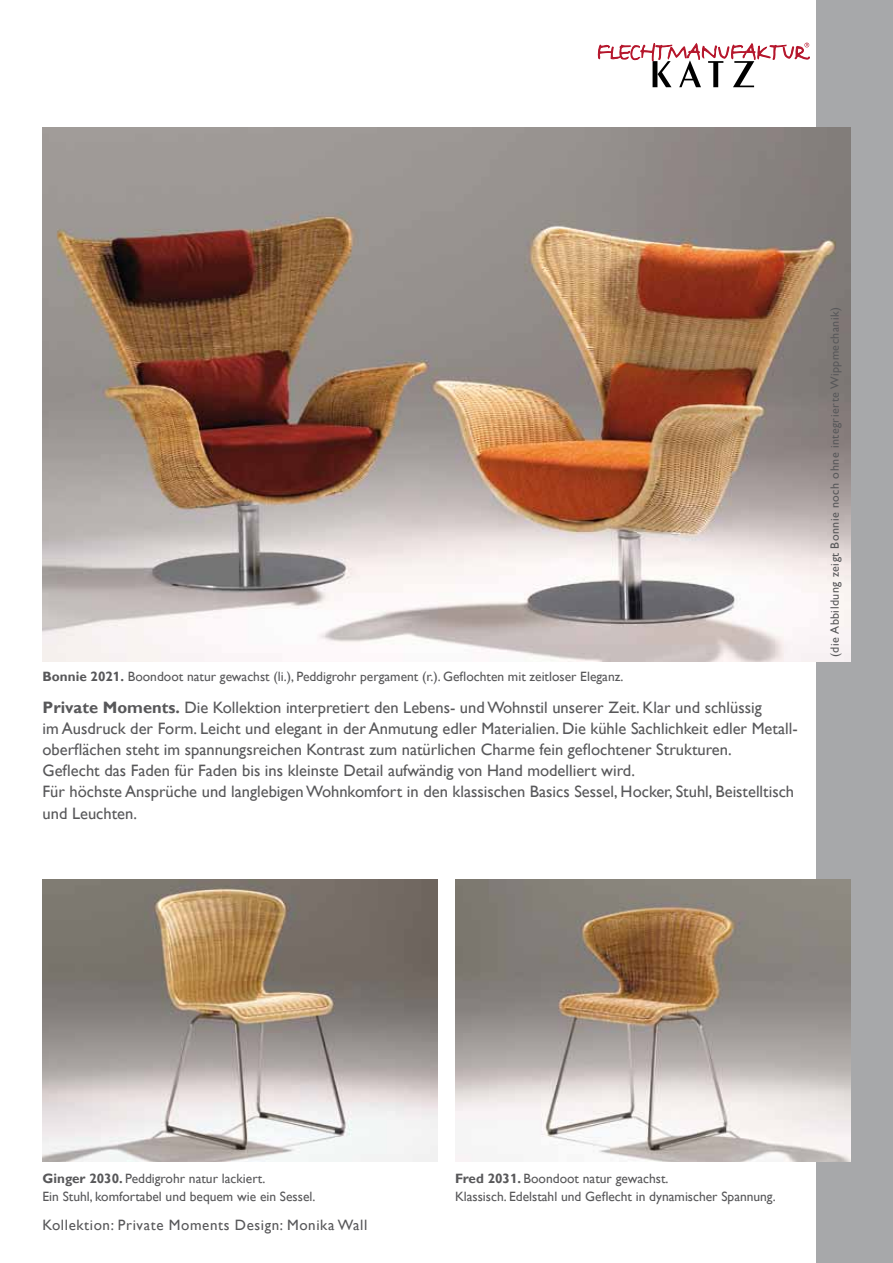
<style>
.page{position:relative;width:893px;height:1263px;background:#fff}
.page>*{position:absolute;margin:0;border:0;box-sizing:border-box;transform-origin:0 0}
.t1{font:16.5px/21.1px "Gill Sans";color:#58585a}
.t2{font:15px "Gill Sans";letter-spacing:.04em;color:#58585a}
.t3{font:13.5px/18px "Gill Sans";color:#58585a}
.t4{font:12px "Gill Sans";letter-spacing:.04em;color:#58585a}
.s1{font-weight:700}
.s2{font-family:"Gill Sans For Saab";font-weight:700}
</style>
<div class="page">
<div style="left:816px;top:0;width:77px;height:1263px;background:#a7a8aa"></div>
<svg style="left:598px;top:43px;width:212px;height:44px"></svg>
<img style="left:43px;top:128px;width:807px;height:534px">
<img style="left:43px;top:879px;width:395px;height:283px">
<img style="left:455px;top:879px;width:395px;height:283px">
<p class="t3" style="left:43px;top:668px;width:582px"><span class="s1">Bonnie 202</span><span class="s2">1</span><span class="s1">.</span> Boondoot natur gewachst (li.), Peddigrohr pergament (r.). Geflochten mit zeitloser Eleganz.</p>
<p class="t1" style="left:43px;top:697px;width:757px"><span class="s1">Private Moments.</span> Die Kollektion interpretiert den Lebens- und Wohnstil unserer Zeit. Klar und schlüssig<br>im Ausdruck der Form. Leicht und elegant in der Anmutung edler Materialien. Die kühle Sachlichkeit edler Metall&shy;oberflächen steht im spannungsreichen Kontrast zum natürlichen Charme fein geflochtener Strukturen.<br>Geflecht das Faden für Faden bis ins kleinste Detail aufwändig von Hand modelliert wird.<br>Für höchste Ansprüche und langlebigen Wohnkomfort in den klassischen Basics Sessel, Hocker, Stuhl, Beistelltisch und Leuchten.</p>
<p class="t4" style="left:828px;top:657px;width:351px;rotate:-90deg">(die Abbildung zeigt Bonnie noch ohne integrierte Wippmechanik)</p>
<p class="t3" style="left:43px;top:1170px;width:274px"><span class="s1">Ginger 2030.</span> Peddigrohr natur lackiert.<br>Ein Stuhl, komfortabel und bequem wie ein Sessel.</p>
<p class="t3" style="left:455px;top:1170px;width:322px"><span class="s1">Fred 203</span><span class="s2">1</span><span class="s1">.</span> Boondoot natur gewachst.<br>Klassisch. Edelstahl und Geflecht in dynamischer Spannung.</p>
<p class="t2" style="left:43px;top:1217px;width:326px">Kollektion: Private Moments Design: Monika Wall</p>
</div>
